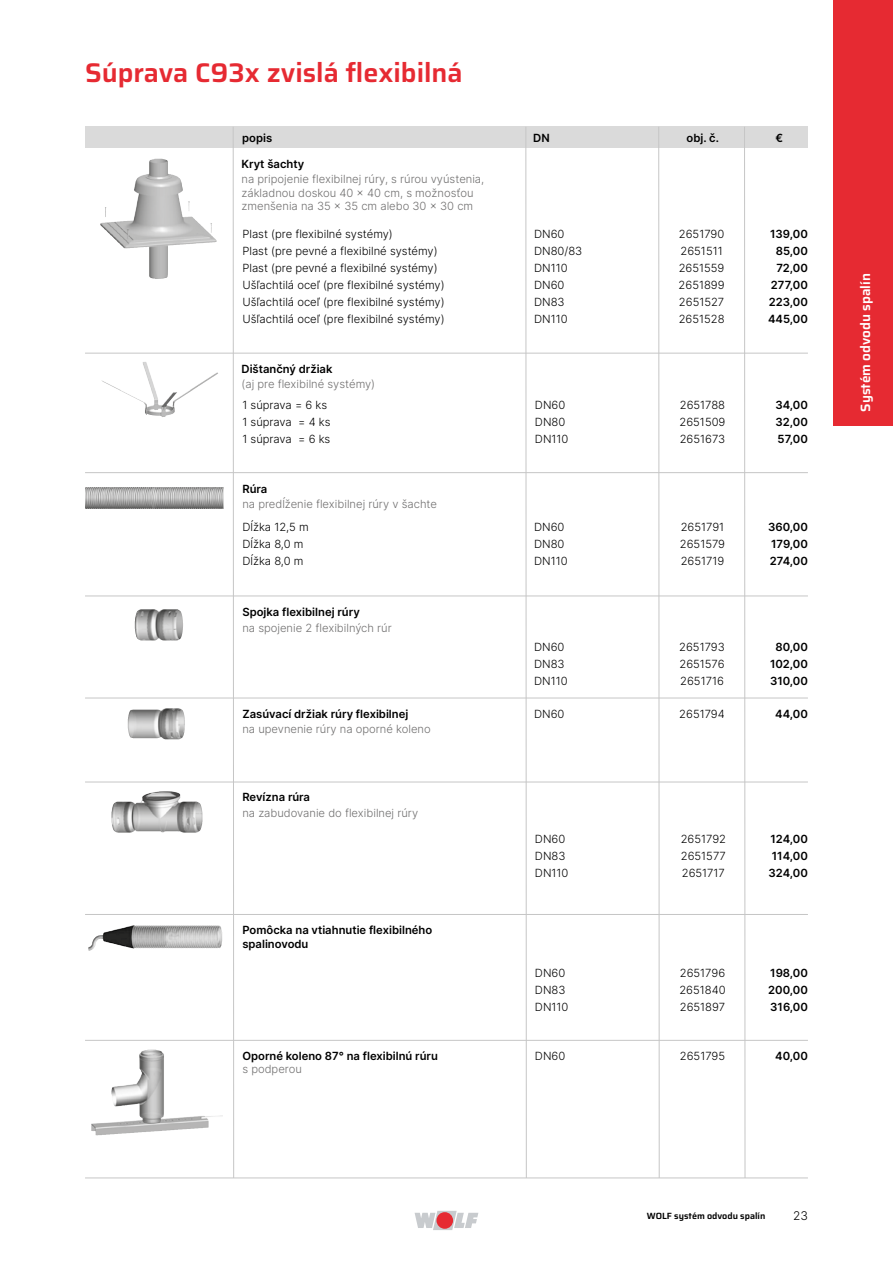
<style>
.page{position:relative;width:893px;height:1263px;background:#fff}
.page>*{position:absolute;margin:0;border:0;box-sizing:border-box;transform-origin:0 0}
.t1{font:600 27px "Saira";color:#e62a32}
.t2{font:600 13.5px "Saira";color:#fff}
.t3{font:300 12px "Inter";color:#000}
.t4{font:300 11.25px "Inter";color:#000}
.t5{font:11.25px/13.5px "Inter";color:#000}
.t6{font:300 11.25px/13.5px "Inter";color:#706f6f}
.t7{font:600 9px "Saira";color:#000}
</style>
<div class="page">
<div style="left:85px;top:127px;width:723px;height:21px;background:#dadada"></div>
<svg style="left:233px;top:126px;width:1px;height:1052px"></svg>
<svg style="left:525px;top:126px;width:2px;height:1052px;background:#e1e1e1"></svg>
<svg style="left:658px;top:126px;width:2px;height:1052px;background:#e1e1e1"></svg>
<svg style="left:744px;top:126px;width:1px;height:1052px"></svg>
<svg style="left:415px;top:1211px;width:63px;height:19px"></svg>
<div style="left:436px;top:1212px;width:17px;height:17px;background:#e62a32;border-radius:50%"></div>
<hr style="left:85px;top:1178px;width:723px;height:1px;background:#c6c6c6">
<img style="left:100px;top:159px;width:117px;height:120px">
<img style="left:105px;top:362px;width:49px;height:45px">
<img style="left:85px;top:487px;width:55px;height:22px">
<img style="left:135px;top:609px;width:48px;height:31px">
<img style="left:128px;top:708px;width:57px;height:31px">
<img style="left:111px;top:791px;width:70px;height:42px">
<img style="left:88px;top:925px;width:134px;height:26px">
<img style="left:91px;top:1049px;width:132px;height:86px">
<hr style="left:85px;top:353px;width:723px;height:1px;background:#c6c6c6">
<hr style="left:85px;top:472px;width:723px;height:1px;background:#c6c6c6">
<hr style="left:85px;top:596px;width:723px;height:1px;background:#c6c6c6">
<hr style="left:85px;top:698px;width:723px;height:1px;background:#c6c6c6">
<hr style="left:85px;top:782px;width:723px;height:1px;background:#c6c6c6">
<hr style="left:85px;top:914px;width:723px;height:1px;background:#c6c6c6">
<hr style="left:85px;top:1040px;width:723px;height:1px;background:#c6c6c6">
<div style="left:833px;top:0;width:60px;height:425px;background:#e62a32"></div>
<h1 class="t1" style="left:85px;top:50px;width:379px">Súprava C93x zvislá flexibilná</h1>
<p class="t5" style="left:242px;top:131px;width:32px">popis</p>
<p class="t5" style="left:533px;top:131px;width:18px">DN</p>
<p class="t5" style="left:687px;top:131px;width:34px">obj. č.</p>
<p class="t5" style="left:775px;top:131px;width:9px">€</p>
<p class="t5" style="left:242px;top:157px;width:64px">Kryt šachty</p>
<p class="t6" style="left:242px;top:172px;width:244px">na pripojenie flexibilnej rúry, s rúrou vyústenia, základnou doskou 40 x 40 cm, s možnosťou zmenšenia na 35 x 35 cm alebo 30 x 30 cm</p>
<p class="t4" style="left:242px;top:226px;width:152px">Plast (pre flexibilné systémy)</p>
<p class="t4" style="left:534px;top:226px;width:32px">DN60</p>
<p class="t4" style="left:679px;top:226px;width:47px">2651790</p>
<p class="t5" style="left:770px;top:227px;width:39px">139,00</p>
<p class="t4" style="left:242px;top:243px;width:197px">Plast (pre pevné a flexibilné systémy)</p>
<p class="t4" style="left:534px;top:243px;width:50px">DN80/83</p>
<p class="t4" style="left:680px;top:243px;width:44px">2651511</p>
<p class="t5" style="left:776px;top:244px;width:34px">85,00</p>
<p class="t4" style="left:242px;top:260px;width:197px">Plast (pre pevné a flexibilné systémy)</p>
<p class="t4" style="left:534px;top:260px;width:35px">DN110</p>
<p class="t4" style="left:679px;top:260px;width:47px">2651559</p>
<p class="t5" style="left:776px;top:261px;width:33px">72,00</p>
<p class="t4" style="left:242px;top:277px;width:204px">Ušľachtilá oceľ (pre flexibilné systémy)</p>
<p class="t4" style="left:534px;top:277px;width:32px">DN60</p>
<p class="t4" style="left:679px;top:277px;width:48px">2651899</p>
<p class="t5" style="left:771px;top:278px;width:39px">277,00</p>
<p class="t4" style="left:242px;top:294px;width:204px">Ušľachtilá oceľ (pre flexibilné systémy)</p>
<p class="t4" style="left:534px;top:294px;width:32px">DN83</p>
<p class="t4" style="left:679px;top:294px;width:47px">2651527</p>
<p class="t5" style="left:769px;top:295px;width:41px">223,00</p>
<p class="t4" style="left:242px;top:311px;width:204px">Ušľachtilá oceľ (pre flexibilné systémy)</p>
<p class="t4" style="left:534px;top:311px;width:35px">DN110</p>
<p class="t4" style="left:679px;top:311px;width:47px">2651528</p>
<p class="t5" style="left:768px;top:312px;width:41px">445,00</p>
<p class="t5" style="left:242px;top:362px;width:92px">Dištančný držiak</p>
<p class="t6" style="left:242px;top:377px;width:135px">(aj pre flexibilné systémy)</p>
<p class="t4" style="left:242px;top:397px;width:86px">1 súprava = 6 ks</p>
<p class="t4" style="left:535px;top:397px;width:32px">DN60</p>
<p class="t4" style="left:680px;top:397px;width:47px">2651788</p>
<p class="t5" style="left:775px;top:398px;width:34px">34,00</p>
<p class="t4" style="left:242px;top:414px;width:90px">1 súprava = 4 ks</p>
<p class="t4" style="left:535px;top:414px;width:32px">DN80</p>
<p class="t4" style="left:679px;top:414px;width:47px">2651509</p>
<p class="t5" style="left:776px;top:415px;width:34px">32,00</p>
<p class="t4" style="left:242px;top:431px;width:89px">1 súprava = 6 ks</p>
<p class="t4" style="left:535px;top:431px;width:35px">DN110</p>
<p class="t4" style="left:680px;top:431px;width:47px">2651673</p>
<p class="t5" style="left:778px;top:432px;width:32px">57,00</p>
<p class="t5" style="left:242px;top:482px;width:26px">Rúra</p>
<p class="t6" style="left:242px;top:497px;width:196px">na predĺženie flexibilnej rúry v šachte</p>
<p class="t4" style="left:242px;top:518px;width:68px">Dĺžka 12,5 m</p>
<p class="t4" style="left:534px;top:518px;width:32px">DN60</p>
<p class="t4" style="left:681px;top:518px;width:45px">2651791</p>
<p class="t5" style="left:768px;top:520px;width:41px">360,00</p>
<p class="t4" style="left:242px;top:535px;width:62px">Dĺžka 8,0 m</p>
<p class="t4" style="left:534px;top:535px;width:32px">DN80</p>
<p class="t4" style="left:680px;top:535px;width:47px">2651579</p>
<p class="t5" style="left:771px;top:537px;width:38px">179,00</p>
<p class="t4" style="left:242px;top:552px;width:62px">Dĺžka 8,0 m</p>
<p class="t4" style="left:534px;top:552px;width:35px">DN110</p>
<p class="t4" style="left:681px;top:552px;width:45px">2651719</p>
<p class="t5" style="left:770px;top:554px;width:40px">274,00</p>
<p class="t5" style="left:242px;top:605px;width:119px">Spojka flexibilnej rúry</p>
<p class="t6" style="left:242px;top:621px;width:151px">na spojenie 2 flexibilných rúr</p>
<p class="t5" style="left:242px;top:707px;width:167px">Zasúvací držiak rúry flexibilnej</p>
<p class="t6" style="left:242px;top:722px;width:190px">na upevnenie rúry na oporné koleno</p>
<p class="t5" style="left:242px;top:790px;width:69px">Revízna rúra</p>
<p class="t6" style="left:242px;top:806px;width:177px">na zabudovanie do flexibilnej rúry</p>
<p class="t5" style="left:242px;top:923px;width:191px">Pomôcka na vtiahnutie flexibilného spalinovodu</p>
<p class="t5" style="left:242px;top:1048px;width:197px">Oporné koleno 87° na flexibilnú rúru</p>
<p class="t6" style="left:242px;top:1062px;width:61px">s podperou</p>
<p class="t4" style="left:534px;top:638px;width:32px">DN60</p>
<p class="t4" style="left:679px;top:638px;width:47px">2651793</p>
<p class="t5" style="left:775px;top:640px;width:34px">80,00</p>
<p class="t4" style="left:534px;top:655px;width:32px">DN83</p>
<p class="t4" style="left:679px;top:655px;width:47px">2651576</p>
<p class="t5" style="left:770px;top:657px;width:39px">102,00</p>
<p class="t4" style="left:534px;top:672px;width:35px">DN110</p>
<p class="t4" style="left:680px;top:672px;width:45px">2651716</p>
<p class="t5" style="left:770px;top:674px;width:39px">310,00</p>
<p class="t4" style="left:534px;top:705px;width:32px">DN60</p>
<p class="t4" style="left:679px;top:705px;width:47px">2651794</p>
<p class="t5" style="left:775px;top:707px;width:34px">44,00</p>
<p class="t4" style="left:535px;top:830px;width:32px">DN60</p>
<p class="t4" style="left:681px;top:830px;width:47px">2651792</p>
<p class="t5" style="left:770px;top:832px;width:39px">124,00</p>
<p class="t4" style="left:535px;top:847px;width:32px">DN83</p>
<p class="t4" style="left:681px;top:847px;width:47px">2651577</p>
<p class="t5" style="left:772px;top:849px;width:38px">114,00</p>
<p class="t4" style="left:535px;top:864px;width:35px">DN110</p>
<p class="t4" style="left:682px;top:864px;width:45px">2651717</p>
<p class="t5" style="left:769px;top:866px;width:41px">324,00</p>
<p class="t4" style="left:535px;top:964px;width:32px">DN60</p>
<p class="t4" style="left:680px;top:964px;width:47px">2651796</p>
<p class="t5" style="left:770px;top:965px;width:39px">198,00</p>
<p class="t4" style="left:535px;top:981px;width:32px">DN83</p>
<p class="t4" style="left:679px;top:981px;width:48px">2651840</p>
<p class="t5" style="left:768px;top:982px;width:41px">200,00</p>
<p class="t4" style="left:535px;top:998px;width:35px">DN110</p>
<p class="t4" style="left:680px;top:998px;width:47px">2651897</p>
<p class="t5" style="left:770px;top:999px;width:39px">316,00</p>
<p class="t4" style="left:535px;top:1047px;width:32px">DN60</p>
<p class="t4" style="left:680px;top:1047px;width:47px">2651795</p>
<p class="t5" style="left:775px;top:1048px;width:34px">40,00</p>
<p class="t2" style="left:854px;top:412px;width:140px;rotate:-90deg">Systém odvodu spalín</p>
<p class="t7" style="left:647px;top:1208px;width:120px">WOLF systém odvodu spalín</p>
<p class="t3" style="left:793px;top:1207px;width:16px">23</p>
</div>
